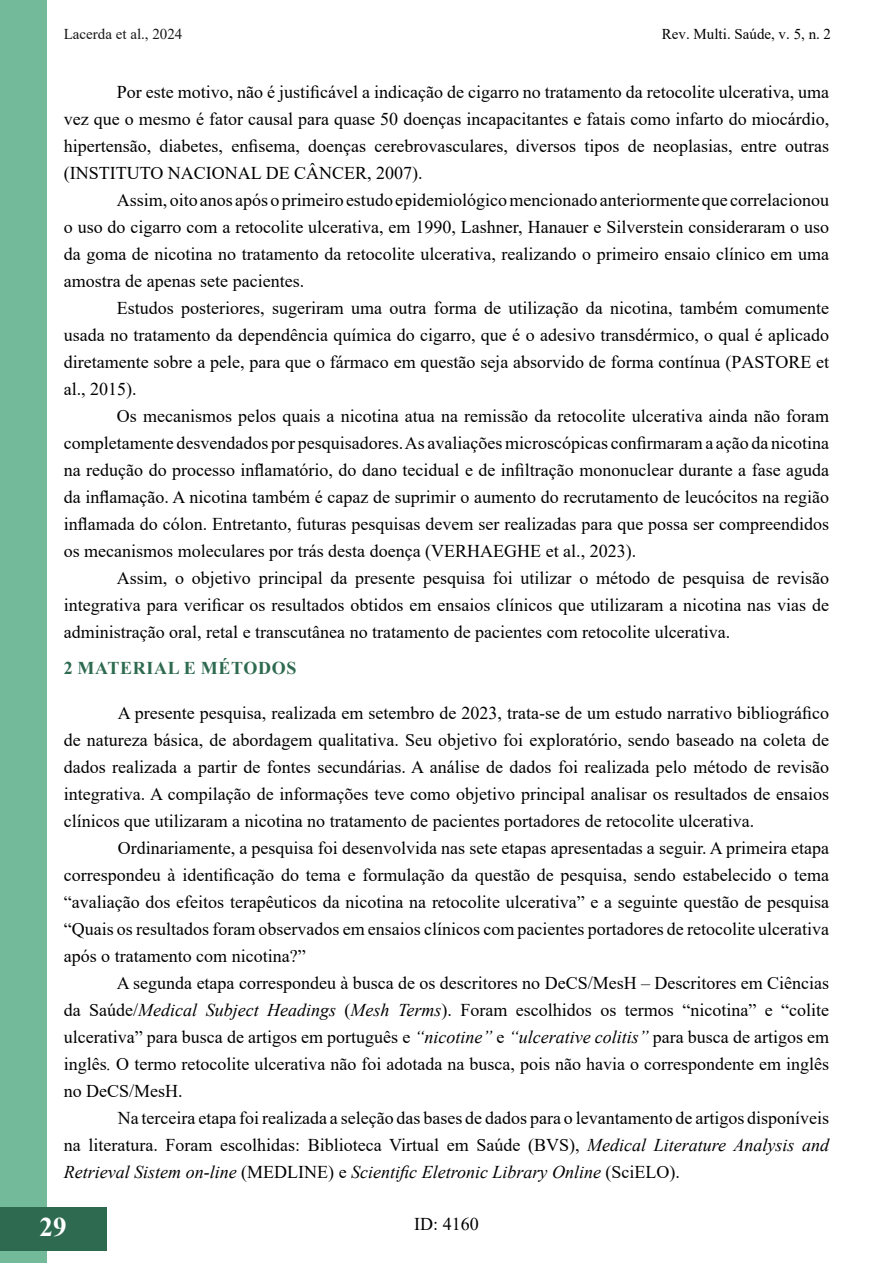
<style>
.page{position:relative;width:893px;height:1263px;background:#fff}
.page>*{position:absolute;margin:0;border:0;box-sizing:border-box;transform-origin:0 0}
.t1{font:700 27px "Times New Roman";color:#fff}
.t2{font:18px/27px "Times New Roman";color:#000;text-align:justify}
.t3{font:700 18px "Times New Roman";letter-spacing:.035em;color:#2d6a4f}
.t4{font:15px "Times New Roman";color:#000}
.t5{font:15px "Times New Roman";color:#181717}
.s1{font-style:italic}
</style>
<div class="page">
<div style="left:0;top:1px;width:47px;height:1262px;background:#73ba9b"></div>
<div style="left:0;top:1207px;width:106px;height:43px;background:#2d6a4f"></div>
<p class="t5" style="left:64px;top:24px;width:120px">Lacerda et al., 2024</p>
<p class="t4" style="left:662px;top:24px;width:171px">Rev. Multi. Saúde, v. 5, n. 2</p>
<p class="t2" style="left:64px;top:77px;width:767px;text-indent:53px">Por este motivo, não é justificável a indicação de cigarro no tratamento da retocolite ulcerativa, uma vez que o mesmo é fator causal para quase 50 doenças incapacitantes e fatais como infarto do miocárdio, hipertensão, diabetes, enfisema, doenças cerebrovasculares, diversos tipos de neoplasias, entre outras (INSTITUTO NACIONAL DE CÂNCER, 2007).</p>
<p class="t2" style="left:64px;top:185px;width:767px;text-indent:53px">Assim, oito anos após o primeiro estudo epidemiológico mencionado anteriormente que correlacionou o uso do cigarro com a retocolite ulcerativa, em 1990, Lashner, Hanauer e Silverstein consideraram o uso da goma de nicotina no tratamento da retocolite ulcerativa, realizando o primeiro ensaio clínico em uma amostra de apenas sete pacientes.</p>
<p class="t2" style="left:64px;top:293px;width:767px;text-indent:53px">Estudos posteriores, sugeriram uma outra forma de utilização da nicotina, também comumente usada no tratamento da dependência química do cigarro, que é o adesivo transdérmico, o qual é aplicado diretamente sobre a pele, para que o fármaco em questão seja absorvido de forma contínua (PASTORE et al., 2015).</p>
<p class="t2" style="left:64px;top:401px;width:767px;text-indent:53px">Os mecanismos pelos quais a nicotina atua na remissão da retocolite ulcerativa ainda não foram completamente desvendados por pesquisadores. As avaliações microscópicas confirmaram a ação da nicotina na redução do processo inflamatório, do dano tecidual e de infiltração mononuclear durante a fase aguda da inflamação. A nicotina também é capaz de suprimir o aumento do recrutamento de leucócitos na região inflamada do cólon. Entretanto, futuras pesquisas devem ser realizadas para que possa ser compreendidos os mecanismos moleculares por trás desta doença (VERHAEGHE et al., 2023).</p>
<p class="t2" style="left:64px;top:563px;width:767px;text-indent:53px">Assim, o objetivo principal da presente pesquisa foi utilizar o método de pesquisa de revisão integrativa para verificar os resultados obtidos em ensaios clínicos que utilizaram a nicotina nas vias de administração oral, retal e transcutânea no tratamento de pacientes com retocolite ulcerativa.</p>
<p class="t3" style="left:64px;top:655px;width:234px">2 MATERIAL E MÉTODOS</p>
<p class="t2" style="left:64px;top:698px;width:767px;text-indent:54px">A presente pesquisa, realizada em setembro de 2023, trata-se de um estudo narrativo bibliográfico de natureza básica, de abordagem qualitativa. Seu objetivo foi exploratório, sendo baseado na coleta de dados realizada a partir de fontes secundárias. A análise de dados foi realizada pelo método de revisão integrativa. A compilação de informações teve como objetivo principal analisar os resultados de ensaios clínicos que utilizaram a nicotina no tratamento de pacientes portadores de retocolite ulcerativa.</p>
<p class="t2" style="left:64px;top:833px;width:767px;text-indent:54px">Ordinariamente, a pesquisa foi desenvolvida nas sete etapas apresentadas a seguir. A primeira etapa correspondeu à identificação do tema e formulação da questão de pesquisa, sendo estabelecido o tema “avaliação dos efeitos terapêuticos da nicotina na retocolite ulcerativa” e a seguinte questão de pesquisa “Quais os resultados foram observados em ensaios clínicos com pacientes portadores de retocolite ulcerativa após o tratamento com nicotina?”</p>
<p class="t2" style="left:64px;top:968px;width:767px;text-indent:53px">A segunda etapa correspondeu à busca de os descritores no DeCS/MesH – Descritores em Ciências da Saúde/<span class="s1">Medical Subject Headings</span> (<span class="s1">Mesh Terms</span>). Foram escolhidos os termos “nicotina” e “colite ulcerativa” para busca de artigos em português e <span class="s1">“nicotine”</span> e <span class="s1">“ulcerative colitis”</span> para busca de artigos em inglês<span class="s1">.</span> O termo retocolite ulcerativa não foi adotada na busca, pois não havia o correspondente em inglês no DeCS/MesH.</p>
<p class="t2" style="left:64px;top:1103px;width:767px;text-indent:54px">Na terceira etapa foi realizada a seleção das bases de dados para o levantamento de artigos disponíveis na literatura. Foram escolhidas: Biblioteca Virtual em Saúde (BVS), <span class="s1">Medical Literature Analysis and Retrieval Sistem on-line</span> (MEDLINE) e <span class="s1">Scientific Eletronic Library Online</span> (SciELO).</p>
<h1 class="t1" style="left:40px;top:1207px;width:28px">29</h1>
<p class="t2" style="left:414px;top:1210px;width:66px">ID: 4160</p>
</div>
